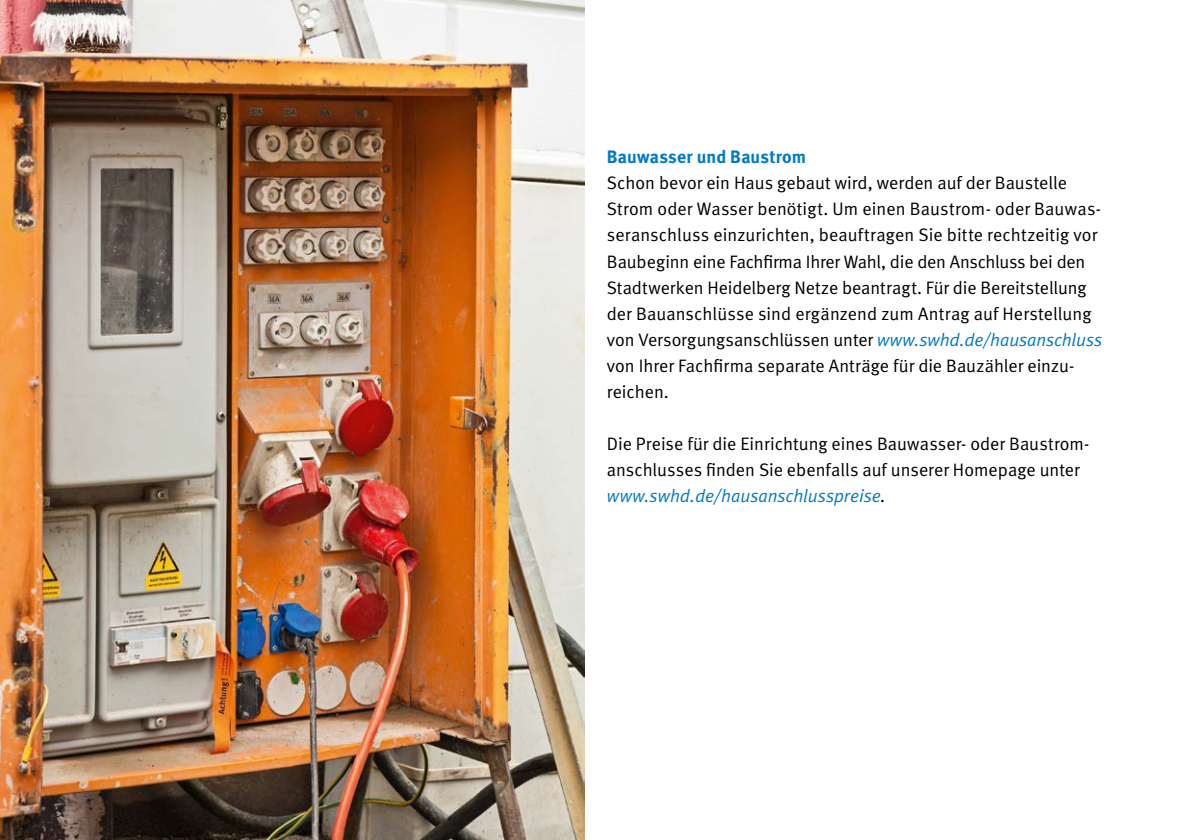
<style>
.page{position:relative;width:1191px;height:840px;background:#fff}
.page>*{position:absolute;margin:0;border:0;box-sizing:border-box;transform-origin:0 0}
.t1{font:18px/26px "Meta Normal";color:#000}
.t2{font:italic 18px "Meta Normal LF";letter-spacing:-.005em;color:#007ac3}
.t3{font:700 18px "Meta";letter-spacing:.01em;color:#007ac3}
.s1{font-family:"Meta Normal LF";font-style:italic;color:#007ac3}
.s2{color:#000}
</style>
<div class="page">
<img style="left:0;top:0;width:584px;height:839px">
<p class="t3" style="left:607px;top:146px;width:201px">Bauwasser und Baustrom</p>
<p class="t1" style="left:607px;top:170px;width:497px">Schon bevor ein Haus gebaut wird, werden auf der Baustelle Strom oder Wasser benötigt. Um einen Baustrom- oder Bauwas&shy;seranschluss einzurichten, beauftragen Sie bitte rechtzeitig vor Baubeginn eine Fachfirma Ihrer Wahl, die den Anschluss bei den Stadtwerken Heidelberg Netze beantragt. Für die Bereitstellung der Bauanschlüsse sind ergänzend zum Antrag auf Herstellung von Versorgungsanschlüssen unter <span class="s1">www.swhd.de/hausanschluss </span>von Ihrer Fachfirma separate Anträge für die Bauzähler einzu&shy;reichen.</p>
<p class="t1" style="left:607px;top:430px;width:484px">Die Preise für die Einrichtung eines Bauwasser- oder Baustrom&shy;anschlusses finden Sie ebenfalls auf unserer Homepage unter</p>
<p class="t2" style="left:607px;top:485px;width:280px">www.swhd.de/hausanschlusspreise<span class="s2">.</span></p>
</div>
